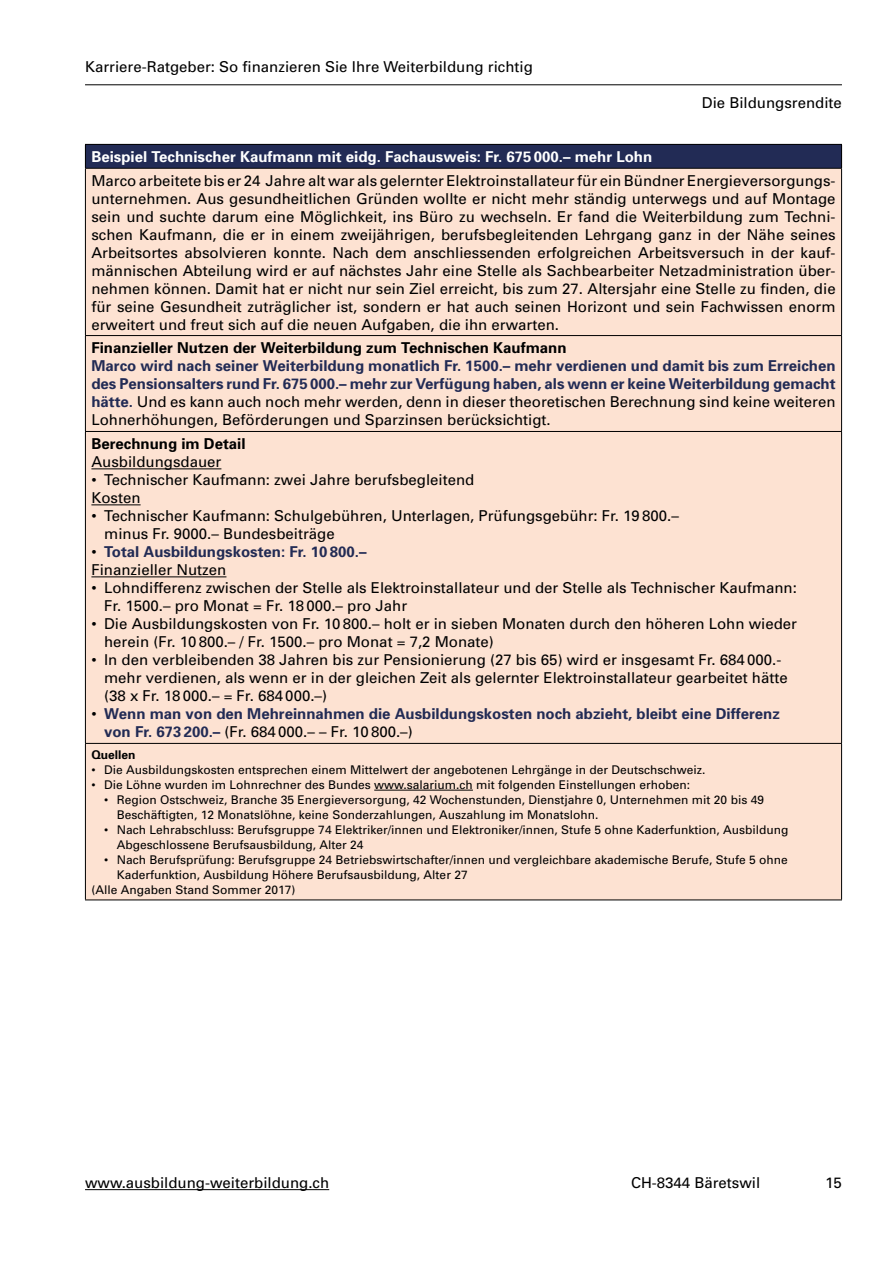
<style>
.page{position:relative;width:893px;height:1263px;background:#fff}
.page>*{position:absolute;margin:0;border:0;box-sizing:border-box;transform-origin:0 0}
.t1{font:15px/18px "Univers";color:#000}
.t2{font:700 15px/18px "Univers";color:#222b55}
.t3{font:700 15px "Univers";color:#000}
.t4{font:700 15px "Univers";color:#fff}
.t5{font:12px/15px "Univers";color:#000}
.t6{font:700 12px "Univers";color:#000}
.s1{font-weight:400;color:#000}
</style>
<div class="page">
<hr style="left:85px;top:84px;width:757px;height:1px;background:#000">
<hr style="left:85px;top:1189px;width:244px;height:1px;background:#000">
<div style="left:85px;top:144px;width:757px;height:24px;background:#222b55"></div>
<div style="left:86px;top:169px;width:755px;height:730px;background:#fde2d2"></div>
<hr style="left:85px;top:144px;width:757px;height:1px;background:#000">
<svg style="left:85px;top:145px;width:1px;height:23px"></svg>
<hr style="left:85px;top:168px;width:757px;height:1px;background:#000">
<hr style="left:85px;top:169px;width:1px;height:166px;background:#000">
<hr style="left:85px;top:335px;width:757px;height:1px;background:#000">
<hr style="left:85px;top:336px;width:1px;height:95px;background:#000">
<hr style="left:85px;top:431px;width:757px;height:1px;background:#000">
<hr style="left:85px;top:432px;width:1px;height:311px;background:#000">
<hr style="left:85px;top:743px;width:757px;height:1px;background:#000">
<hr style="left:85px;top:744px;width:1px;height:155px;background:#000">
<hr style="left:85px;top:899px;width:757px;height:1px;background:#000">
<svg style="left:841px;top:145px;width:1px;height:23px"></svg>
<hr style="left:841px;top:169px;width:1px;height:166px;background:#000">
<hr style="left:841px;top:336px;width:1px;height:95px;background:#000">
<hr style="left:841px;top:432px;width:1px;height:311px;background:#000">
<hr style="left:841px;top:744px;width:1px;height:155px;background:#000">
<hr style="left:91px;top:468px;width:130px;height:1px;background:#000">
<hr style="left:91px;top:504px;width:50px;height:1px;background:#000">
<hr style="left:91px;top:576px;width:135px;height:1px;background:#000">
<hr style="left:374px;top:790px;width:99px;height:1px;background:#000">
<p class="t1" style="left:85px;top:58px;width:449px">Karriere-Ratgeber: So finanzieren Sie Ihre Weiterbildung richtig</p>
<p class="t1" style="left:702px;top:94px;width:142px">Die Bildungsrendite</p>
<p class="t4" style="left:91px;top:148px;width:562px">Beispiel Technischer Kaufmann mit eidg. Fachausweis: Fr. 675 000.– mehr Lohn</p>
<p class="t1" style="left:91px;top:171px;width:746px;text-align:justify">Marco arbeitete bis er 24 Jahre alt war als gelernter Elektroinstallateur für ein Bündner Energieversorgungs&shy;unternehmen. Aus gesundheitlichen Gründen wollte er nicht mehr ständig unterwegs und auf Montage sein und suchte darum eine Möglichkeit, ins Büro zu wechseln. Er fand die Weiterbildung zum Techni&shy;schen Kaufmann, die er in einem zweijährigen, berufsbegleitenden Lehrgang ganz in der Nähe seines Arbeitsortes absolvieren konnte. Nach dem anschliessenden erfolgreichen Arbeitsversuch in der kauf&shy;männischen Abteilung wird er auf nächstes Jahr eine Stelle als Sachbearbeiter Netzadministration über&shy;nehmen können. Damit hat er nicht nur sein Ziel erreicht, bis zum 27. Altersjahr eine Stelle zu finden, die für seine Gesundheit zuträglicher ist, sondern er hat auch seinen Horizont und sein Fachwissen enorm erweitert und freut sich auf die neuen Aufgaben, die ihn erwarten.</p>
<p class="t3" style="left:91px;top:339px;width:477px">Finanzieller Nutzen der Weiterbildung zum Technischen Kaufmann</p>
<p class="t2" style="left:91px;top:357px;width:746px;text-align:justify">Marco wird nach seiner Weiterbildung monatlich Fr. 1500.– mehr verdienen und damit bis zum Erreichen des Pensionsalters rund Fr. 675 000.– mehr zur Verfügung haben, als wenn er keine Weiterbildung gemacht hätte. <span class="s1">Und es kann auch noch mehr werden, denn in dieser theoretischen Berechnung sind keine weiteren Lohnerhöhungen, Beförderungen und Sparzinsen berücksichtigt.</span></p>
<p class="t3" style="left:91px;top:435px;width:156px">Berechnung im Detail</p>
<p class="t1" style="left:91px;top:453px;width:132px">Ausbildungsdauer</p>
<p class="t1" style="left:91px;top:471px;width:384px">• Technischer Kaufmann: zwei Jahre berufsbegleitend<br>Kosten</p>
<p class="t1" style="left:104px;top:507px;width:576px;text-indent:-13px">• Technischer Kaufmann: Schulgebühren, Unterlagen, Prüfungsgebühr: Fr. 19 800.– minus Fr. 9000.– Bundesbeiträge</p>
<p class="t2" style="left:91px;top:543px;width:277px"><span class="s1">•</span> Total Ausbildungskosten: Fr. 10 800.–<br><span class="s1">Finanzieller Nutzen</span></p>
<p class="t1" style="left:104px;top:579px;width:694px;text-indent:-13px">• Lohndifferenz zwischen der Stelle als Elektroinstallateur und der Stelle als Technischer Kaufmann:<br>Fr. 1500.– pro Monat = Fr. 18 000.– pro Jahr</p>
<p class="t1" style="left:104px;top:615px;width:694px;text-indent:-13px">• Die Ausbildungskosten von Fr. 10 800.– holt er in sieben Monaten durch den höheren Lohn wieder herein (Fr. 10 800.– / Fr. 1500.– pro Monat = 7,2 Monate)</p>
<p class="t1" style="left:104px;top:651px;width:685px;text-indent:-13px">• In den verbleibenden 38 Jahren bis zur Pensionierung (27 bis 65) wird er insgesamt Fr. 684 000.- mehr verdienen, als wenn er in der gleichen Zeit als gelernter Elektroinstallateur gearbeitet hätte (38 x Fr. 18 000.– = Fr. 684 000.–)</p>
<p class="t2" style="left:104px;top:705px;width:677px;text-indent:-13px"><span class="s1">•</span> Wenn man von den Mehreinnahmen die Ausbildungskosten noch abzieht, bleibt eine Differenz von Fr. 673 200.– <span class="s1">(Fr. 684 000.– – Fr. 10 800.–)</span></p>
<p class="t6" style="left:91px;top:747px;width:46px">Quellen</p>
<p class="t5" style="left:91px;top:762px;width:616px">• Die Ausbildungskosten entsprechen einem Mittelwert der angebotenen Lehrgänge in der Deutschschweiz.</p>
<p class="t5" style="left:91px;top:777px;width:600px">• Die Löhne wurden im Lohnrechner des Bundes www.salarium.ch mit folgenden Einstellungen erhoben:</p>
<p class="t5" style="left:117px;top:792px;width:649px;text-indent:-13px">• Region Ostschweiz, Branche 35 Energieversorgung, 42 Wochenstunden, Dienstjahre 0, Unternehmen mit 20 bis 49<br>Beschäftigten, 12 Monatslöhne, keine Sonderzahlungen, Auszahlung im Monatslohn.</p>
<p class="t5" style="left:117px;top:822px;width:673px;text-indent:-13px">• Nach Lehrabschluss: Berufsgruppe 74 Elektriker/innen und Elektroniker/innen, Stufe 5 ohne Kaderfunktion, Ausbildung<br>Abgeschlossene Berufsausbildung, Alter 24</p>
<p class="t5" style="left:104px;top:852px;width:685px">• Nach Berufsprüfung: Berufsgruppe 24 Betriebswirtschafter/innen und vergleichbare akademische Berufe, Stufe 5 ohne</p>
<p class="t5" style="left:117px;top:867px;width:352px">Kaderfunktion, Ausbildung Höhere Berufsausbildung, Alter 27</p>
<p class="t5" style="left:91px;top:882px;width:206px">(Alle Angaben Stand Sommer 2017)</p>
<p class="t1" style="left:85px;top:1174px;width:246px">www.ausbildung-weiterbildung.ch</p>
<p class="t1" style="left:631px;top:1174px;width:131px">CH-8344 Bäretswil</p>
<p class="t1" style="left:825px;top:1174px;width:18px">15</p>
</div>
